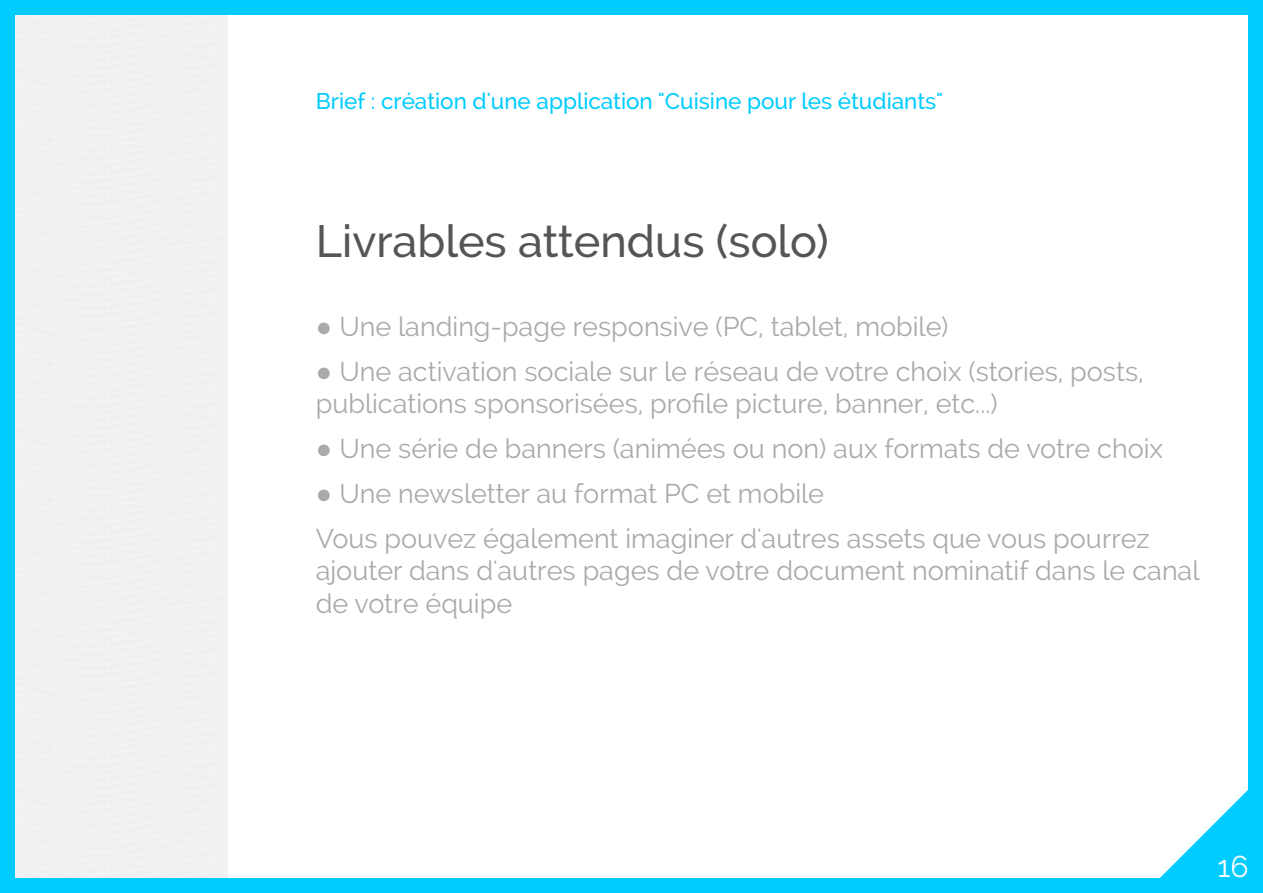
<style>
.page{position:relative;width:1263px;height:893px;background:#fff}
.page>*{position:absolute;margin:0;border:0;box-sizing:border-box;transform-origin:0 0}
.t1{font:500 45px "Raleway";color:#555556}
.t2{font:30px "Raleway";color:#fff}
.t3{font:27px/32.4px "Raleway";color:#aaaaac}
.t4{font:500 22.5px "Raleway";color:#0cf}
.s1{font-family:"Arial"}
</style>
<div class="page">
<div style="left:0;top:0;width:1263px;height:893px;border:15px solid #0cf"></div>
<svg style="left:1145px;top:775px;width:118px;height:118px"></svg>
<p class="t4" style="left:316px;top:88px;width:629px">Brief : création d'une application "Cuisine pour les étudiants"</p>
<h1 class="t1" style="left:316px;top:215px;width:515px">Livrables attendus (solo)</h1>
<p class="t3" style="left:316px;top:310px;width:634px"><span class="s1">●</span> Une landing-page responsive (PC, tablet, mobile)</p>
<p class="t3" style="left:316px;top:355px;width:829px"><span class="s1">●</span> Une activation sociale sur le réseau de votre choix (stories, posts, publications sponsorisées, profile picture, banner, etc...)</p>
<p class="t3" style="left:316px;top:432px;width:849px"><span class="s1">●</span> Une série de banners (animées ou non) aux formats de votre choix</p>
<p class="t3" style="left:316px;top:471px;width:835px;line-height:45px"><span class="s1">●</span> Une newsletter au format PC et mobile<br>Vous pouvez également imaginer d'autres assets que vous pourrez</p>
<p class="t3" style="left:316px;top:555px;width:885px">ajouter dans d'autres pages de votre document nominatif dans le canal de votre équipe</p>
<p class="t2" style="left:1217px;top:849px;width:33px">16</p>
</div>
